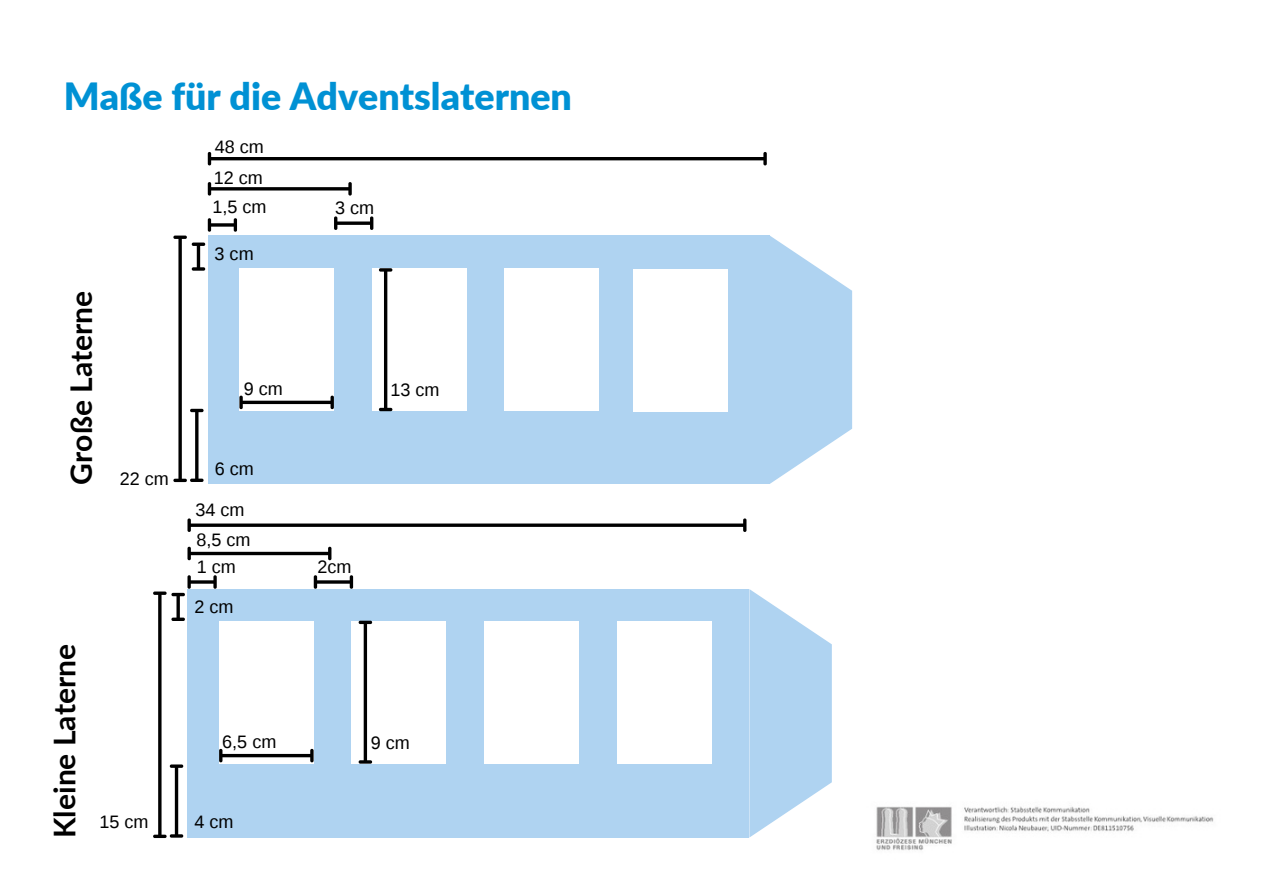
<style>
.page{position:relative;width:1263px;height:894px;background:#fff}
.page>*{position:absolute;margin:0;border:0;box-sizing:border-box;transform-origin:0 0}
.t1{font:900 37.5px "Lato";color:#0091d4}
.t2{font:700 30px "Lato";color:#000}
.t3{font:18px/31.8px "Liberation Sans";color:#000}
</style>
<div class="page">
<div style="left:208px;top:235px;width:561px;height:249px;background:#afd3f1"></div>
<svg style="left:770px;top:236px;width:82px;height:248px"></svg>
<div style="left:239px;top:267px;width:95px;height:143px;background:#fff"></div>
<div style="left:372px;top:267px;width:94px;height:143px;background:#fff"></div>
<div style="left:505px;top:267px;width:94px;height:143px;background:#fff"></div>
<div style="left:633px;top:268px;width:94px;height:143px;background:#fff"></div>
<hr style="left:210px;top:157px;width:554px;height:3px;background:#000">
<svg style="left:208px;top:152px;width:3px;height:13px"></svg>
<svg style="left:763px;top:152px;width:4px;height:13px"></svg>
<hr style="left:210px;top:187px;width:139px;height:3px;background:#000">
<svg style="left:208px;top:182px;width:3px;height:13px"></svg>
<svg style="left:348px;top:182px;width:4px;height:13px"></svg>
<svg style="left:243px;top:400px;width:88px;height:4px"></svg>
<svg style="left:239px;top:395px;width:4px;height:14px"></svg>
<svg style="left:331px;top:395px;width:3px;height:14px"></svg>
<hr style="left:384px;top:271px;width:3px;height:137px;background:#000">
<svg style="left:379px;top:407px;width:13px;height:4px"></svg>
<svg style="left:379px;top:268px;width:13px;height:3px"></svg>
<svg style="left:178px;top:246px;width:4px;height:232px"></svg>
<hr style="left:197px;top:245px;width:3px;height:23px;background:#000">
<svg style="left:192px;top:267px;width:13px;height:3px"></svg>
<hr style="left:195px;top:411px;width:3px;height:68px;background:#000">
<svg style="left:173px;top:478px;width:31px;height:4px"></svg>
<svg style="left:190px;top:408px;width:14px;height:4px"></svg>
<img style="left:876px;top:806px;width:338px;height:45px">
<div style="left:187px;top:589px;width:562px;height:248px;background:#afd3f1"></div>
<svg style="left:749px;top:589px;width:83px;height:248px"></svg>
<div style="left:219px;top:621px;width:95px;height:143px;background:#fff"></div>
<div style="left:352px;top:621px;width:94px;height:143px;background:#fff"></div>
<div style="left:484px;top:621px;width:95px;height:143px;background:#fff"></div>
<div style="left:617px;top:621px;width:94px;height:143px;background:#fff"></div>
<svg style="left:222px;top:753px;width:88px;height:4px"></svg>
<svg style="left:219px;top:748px;width:3px;height:14px"></svg>
<svg style="left:310px;top:748px;width:4px;height:14px"></svg>
<hr style="left:364px;top:623px;width:3px;height:137px;background:#000">
<svg style="left:359px;top:760px;width:13px;height:3px"></svg>
<svg style="left:359px;top:620px;width:13px;height:4px"></svg>
<svg style="left:158px;top:596px;width:4px;height:238px"></svg>
<svg style="left:176px;top:596px;width:4px;height:21px"></svg>
<svg style="left:171px;top:617px;width:14px;height:3px"></svg>
<hr style="left:175px;top:766px;width:3px;height:68px;background:#000">
<svg style="left:153px;top:834px;width:30px;height:3px"></svg>
<svg style="left:170px;top:764px;width:13px;height:3px"></svg>
<hr style="left:210px;top:223px;width:25px;height:3px;background:#000">
<svg style="left:173px;top:218px;width:38px;height:28px"></svg>
<svg style="left:234px;top:218px;width:3px;height:14px"></svg>
<svg style="left:337px;top:221px;width:33px;height:4px"></svg>
<svg style="left:334px;top:216px;width:3px;height:14px"></svg>
<svg style="left:370px;top:216px;width:3px;height:14px"></svg>
<hr style="left:190px;top:523px;width:554px;height:3px;background:#000">
<svg style="left:187px;top:518px;width:4px;height:14px"></svg>
<svg style="left:743px;top:518px;width:3px;height:14px"></svg>
<svg style="left:191px;top:551px;width:137px;height:4px"></svg>
<svg style="left:187px;top:546px;width:4px;height:14px"></svg>
<svg style="left:328px;top:546px;width:3px;height:14px"></svg>
<hr style="left:190px;top:580px;width:24px;height:3px;background:#000">
<svg style="left:153px;top:575px;width:38px;height:21px"></svg>
<svg style="left:213px;top:575px;width:4px;height:13px"></svg>
<hr style="left:316px;top:580px;width:35px;height:3px;background:#000">
<svg style="left:314px;top:575px;width:3px;height:13px"></svg>
<svg style="left:350px;top:575px;width:3px;height:13px"></svg>
<h1 class="t1" style="left:64px;top:73px;width:510px">Maße für die Adventslaternen</h1>
<p class="t3" style="left:214px;top:130px;width:52px">48 cm<br>12 cm</p>
<p class="t3" style="left:212px;top:191px;width:56px">1,5 cm</p>
<p class="t3" style="left:335px;top:192px;width:41px">3 cm</p>
<h2 class="t2" style="left:63px;top:484px;width:195px;rotate:-90deg">Große Laterne</h2>
<p class="t3" style="left:120px;top:462px;width:51px">22 cm</p>
<h2 class="t2" style="left:46px;top:837px;width:195px;rotate:-90deg">Kleine Laterne</h2>
<p class="t3" style="left:99px;top:805px;width:51px">15 cm</p>
<p class="t3" style="left:215px;top:237px;width:41px">3 cm</p>
<p class="t3" style="left:244px;top:372px;width:41px">9 cm</p>
<p class="t3" style="left:390px;top:373px;width:51px">13 cm</p>
<p class="t3" style="left:215px;top:452px;width:41px">6 cm</p>
<p class="t3" style="left:196px;top:494px;width:56px;line-height:30.6px">34 cm<br>8,5 cm</p>
<p class="t3" style="left:197px;top:551px;width:41px">1 cm</p>
<p class="t3" style="left:317px;top:551px;width:36px">2cm</p>
<p class="t3" style="left:194px;top:591px;width:41px">2 cm</p>
<p class="t3" style="left:222px;top:726px;width:56px">6,5 cm</p>
<p class="t3" style="left:371px;top:727px;width:41px">9 cm</p>
<p class="t3" style="left:194px;top:805px;width:41px">4 cm</p>
</div>
